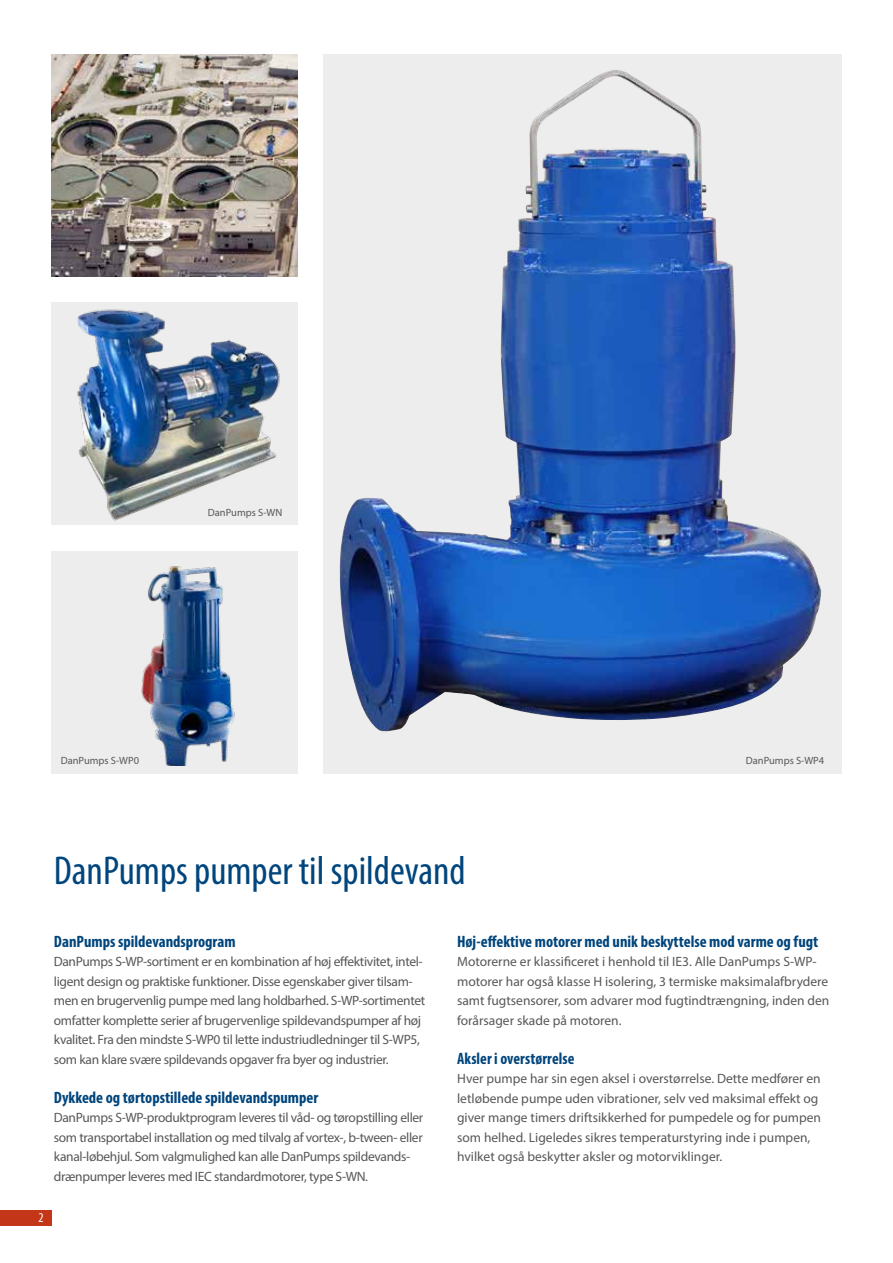
<style>
.page{position:relative;width:893px;height:1263px;background:#fff}
.page>*{position:absolute;margin:0;border:0;box-sizing:border-box;transform-origin:0 0}
.t1{font:condensed 40.5px "Myriad Pro";color:#00457c}
.t2{font:700 condensed 16.5px "Myriad Pro";color:#00457c}
.t3{font:13.5px/19.5px "Myriad Pro";letter-spacing:-.025em;color:#575756}
.t4{font:13.5px/19.5px "Myriad Pro";color:#575756}
.t5{font:condensed 13.5px "Myriad Pro";color:#fff}
.t6{font:10.5px "Myriad Pro";color:#575756}
</style>
<div class="page">
<div style="left:0;top:1210px;width:51px;height:16px;background:#c43618"></div>
<div style="left:323px;top:54px;width:519px;height:719px;background:#ededed"></div>
<img style="left:51px;top:54px;width:247px;height:223px">
<div style="left:51px;top:551px;width:247px;height:222px;background:#ededed"></div>
<img style="left:339px;top:70px;width:482px;height:661px">
<img style="left:141px;top:566px;width:94px;height:200px">
<img style="left:51px;top:302px;width:247px;height:223px">
<p class="t6" style="left:208px;top:506px;width:76px">DanPumps S-WN</p>
<p class="t6" style="left:61px;top:754px;width:80px">DanPumps S-WP0</p>
<p class="t6" style="left:746px;top:754px;width:80px">DanPumps S-WP4</p>
<h1 class="t1" style="left:54px;top:846px;width:413px">DanPumps pumper til spildevand</h1>
<p class="t2" style="left:54px;top:931px;width:183px">DanPumps spildevandsprogram</p>
<p class="t3" style="left:54px;top:952px;width:373px">DanPumps S-WP-sortiment er en kombination af høj effektivitet, intel&shy;ligent design og praktiske funktioner. Disse egenskaber giver tilsam&shy;men en brugervenlig pumpe med lang holdbarhed. S-WP-sortimentet omfatter komplette serier af brugervenlige spildevandspumper af høj kvalitet. Fra den mindste S-WP0 til lette industriudledninger til S-WP5, som kan klare svære spildevands opgaver fra byer og industrier.</p>
<p class="t2" style="left:54px;top:1087px;width:266px">Dykkede og tørtopstillede spildevandspumper</p>
<p class="t3" style="left:54px;top:1108px;width:371px">DanPumps S-WP-produktprogram leveres til våd- og tøropstilling eller som transportabel installation og med tilvalg af vortex-, b-tween- eller kanal-løbehjul. Som valgmulighed kan alle DanPumps spildevands&shy;drænpumper leveres med IEC standardmotorer, type S-WN.</p>
<p class="t5" style="left:38px;top:1210px;width:7px">2</p>
<p class="t2" style="left:457px;top:931px;width:363px">Høj-effektive motorer med unik beskyttelse mod varme og fugt</p>
<p class="t4" style="left:457px;top:952px;width:374px">Motorerne er klassificeret i henhold til IE3. Alle DanPumps S-WP&shy;motorer har også klasse H isolering, 3 termiske maksimalafbrydere samt fugtsensorer, som advarer mod fugtindtrængning, inden den forårsager skade på motoren.</p>
<p class="t2" style="left:457px;top:1048px;width:119px">Aksler i overstørrelse</p>
<p class="t4" style="left:457px;top:1069px;width:365px">Hver pumpe har sin egen aksel i overstørrelse. Dette medfører en letløbende pumpe uden vibrationer, selv ved maksimal effekt og giver mange timers driftsikkerhed for pumpedele og for pumpen som helhed. Ligeledes sikres temperaturstyring inde i pumpen, hvilket også beskytter aksler og motorviklinger.</p>
</div>
